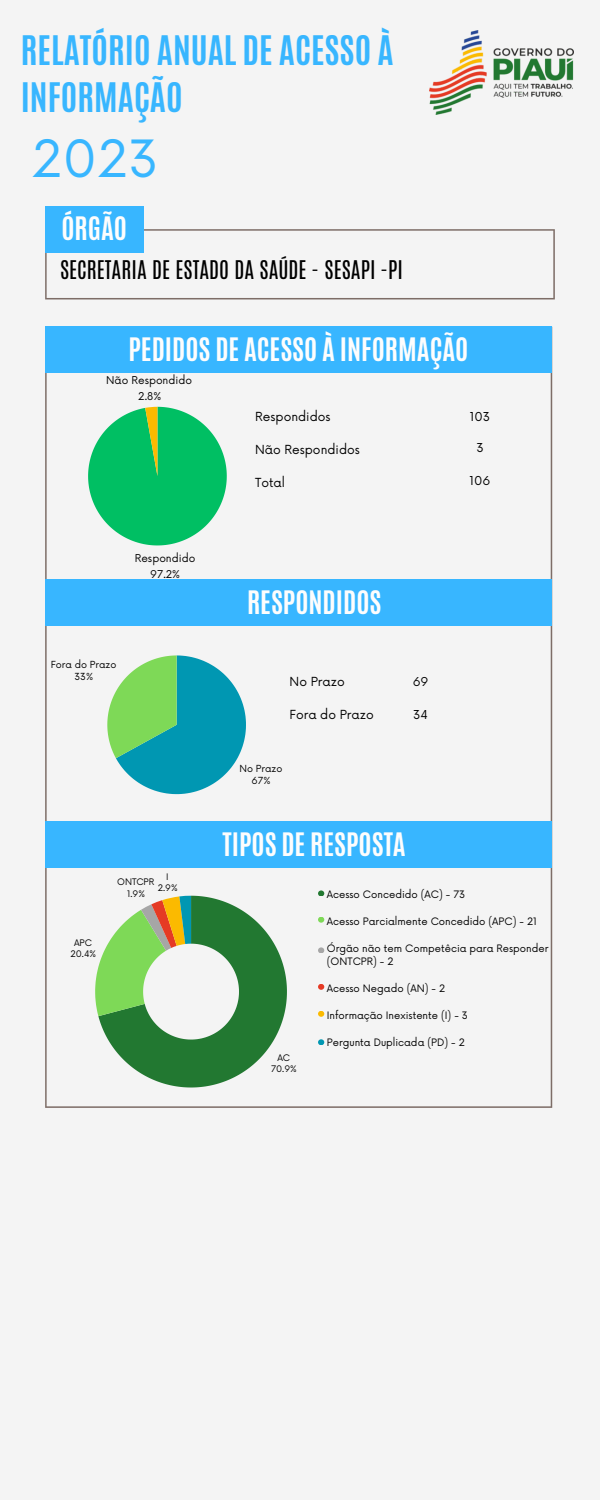
<style>
.page{position:relative;width:600px;height:1500px;background:#f4f4f4}
.page>*{position:absolute;margin:0;border:0;box-sizing:border-box;transform-origin:0 0}
.t1{font:50px "Now";color:#38b6ff}
.t2{font:700 34px/47.2px "Antonio";color:#38b6ff}
.t3{font:700 27px "Antonio";color:#fdfdfd}
.t4{font:21.5px "Antonio";color:#000}
.t5{font:12.2px "Now";color:#000}
.t6{font:12px "Now";color:#000}
.t7{font:10.5px/16px "Now";color:#000;text-align:center}
.t8{font:10px/13.5px "Now";color:#000}
.t9{font:9.5px/11.9px "Now";color:#000;text-align:center}
.t10{font:8.8px/11.2px "Now";color:#000;text-align:center}
</style>
<div class="page">
<svg style="left:45px;top:373px;width:507px;height:735px"></svg>
<svg style="left:88px;top:407px;width:139px;height:138px"></svg>
<svg style="left:98px;top:896px;width:189px;height:192px;fill:#227831"></svg>
<svg style="left:95px;top:896px;width:96px;height:120px"></svg>
<svg style="left:45px;top:229px;width:510px;height:70px"></svg>
<div style="left:45px;top:206px;width:98px;height:46px;background:#38b6ff"></div>
<div style="left:45px;top:327px;width:507px;height:46px;background:#38b6ff"></div>
<div style="left:45px;top:579px;width:507px;height:46px;background:#38b6ff"></div>
<svg style="left:107px;top:655px;width:139px;height:139px"></svg>
<img style="left:430px;top:30px;width:143px;height:85px">
<div style="left:45px;top:821px;width:507px;height:47px;background:#38b6ff"></div>
<svg style="left:318px;top:890px;width:6px;height:6px"></svg>
<svg style="left:318px;top:947px;width:6px;height:6px"></svg>
<svg style="left:318px;top:917px;width:6px;height:6px"></svg>
<svg style="left:318px;top:984px;width:6px;height:6px"></svg>
<svg style="left:318px;top:1011px;width:6px;height:6px"></svg>
<svg style="left:318px;top:1039px;width:6px;height:6px"></svg>
<h3 class="t2" style="left:21px;top:27px;width:374px">RELATÓRIO ANUAL DE ACESSO À<br>INFORMAÇÃO</h3>
<p class="t1" style="left:32px;top:131px;width:128px">2023</p>
<p class="t3" style="left:61px;top:210px;width:67px">ÓRGÃO</p>
<h5 class="t4" style="left:60px;top:255px;width:345px">SECRETARIA DE ESTADO DA SAÚDE - SESAPI -PI</h5>
<h2 class="t3" style="left:129px;top:331px;width:341px">PEDIDOS DE ACESSO À INFORMAÇÃO</h2>
<p class="t7" style="left:106px;top:373px;width:87px">Não Respondido<br>2.8%</p>
<p class="t7" style="left:135px;top:550px;width:62px">Respondido<br>97.2%</p>
<p class="t9" style="left:51px;top:659px;width:67px">Fora do Prazo<br>33%</p>
<p class="t10" style="left:70px;top:938px;width:27px">APC<br>20.4%</p>
<p class="t10" style="left:158px;top:872px;width:21px;line-height:10.9px">I<br>2.9%</p>
<p class="t10" style="left:117px;top:877px;width:39px">ONTCPR<br>1.9%</p>
<h5 class="t5" style="left:255px;top:409px;width:77px">Respondidos</h5>
<h5 class="t5" style="left:255px;top:442px;width:106px">Não Respondidos</h5>
<h5 class="t5" style="left:255px;top:475px;width:31px">Total</h5>
<h1 class="t3" style="left:247px;top:583px;width:136px">RESPONDIDOS</h1>
<h5 class="t5" style="left:290px;top:675px;width:57px">No Prazo</h5>
<p class="t5" style="left:290px;top:708px;width:86px">Fora do Prazo</p>
<p class="t6" style="left:413px;top:708px;width:16px">34</p>
<p class="t6" style="left:413px;top:675px;width:17px">69</p>
<p class="t9" style="left:239px;top:763px;width:44px">No Prazo<br>67%</p>
<h4 class="t3" style="left:223px;top:825px;width:185px">TIPOS DE RESPOSTA</h4>
<h5 class="t6" style="left:470px;top:410px;width:22px">103</h5>
<h3 class="t6" style="left:476px;top:441px;width:9px">3</h3>
<h5 class="t6" style="left:470px;top:474px;width:22px">106</h5>
<p class="t10" style="left:271px;top:1052px;width:27px">AC<br>70.9%</p>
<h3 class="t8" style="left:327px;top:888px;width:140px">Acesso Concedido (AC) - 73</h3>
<p class="t8" style="left:327px;top:915px;width:212px">Acesso Parcialmente Concedido (APC) - 21</p>
<p class="t8" style="left:327px;top:942px;width:223px">Órgão não tem Competêcia para Responder (ONTCPR) - 2</p>
<p class="t8" style="left:327px;top:982px;width:120px">Acesso Negado (AN) - 2</p>
<p class="t8" style="left:327px;top:1009px;width:143px">Informação Inexistente (I) - 3</p>
<p class="t8" style="left:327px;top:1036px;width:139px">Pergunta Duplicada (PD) - 2</p>
</div>
